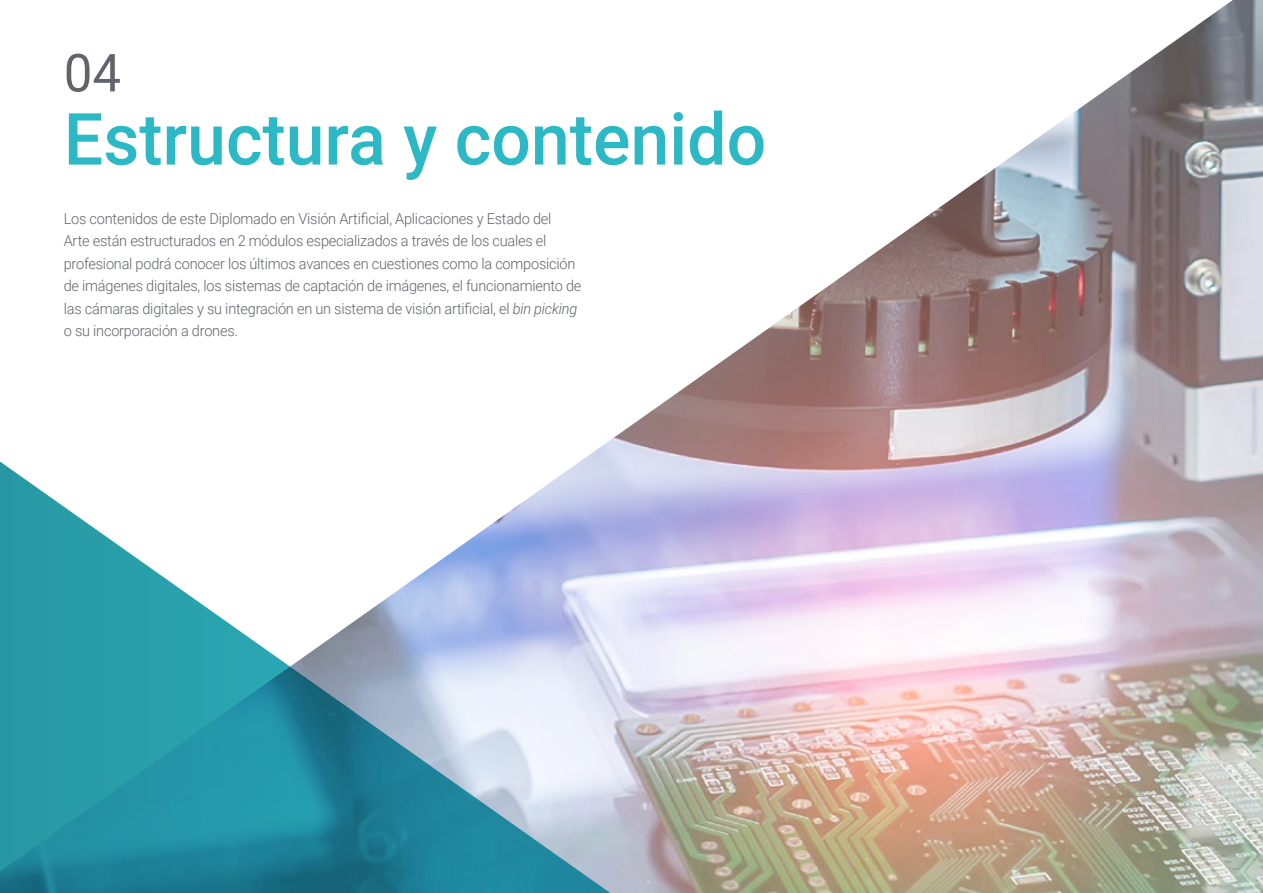
<style>
.page{position:relative;width:1263px;height:893px;background:#fff}
.page>*{position:absolute;margin:0;border:0;box-sizing:border-box;transform-origin:0 0}
.t1{font:500 72px "Roboto";color:#2db8c5}
.t2{font:52.5px "Roboto";color:#61646a}
.t3{font:300 15px/22.5px "Roboto";letter-spacing:-.015em;color:#61646a}
.s1{font-style:italic}
</style>
<div class="page">
<img style="left:602px;top:0;width:661px;height:893px">
<svg style="left:0;top:446px;width:640px;height:447px"></svg>
<h2 class="t2" style="left:64px;top:36px;width:59px">04</h2>
<h1 class="t1" style="left:64px;top:89px;width:704px">Estructura y contenido</h1>
<p class="t3" style="left:64px;top:207px;width:519px">Los contenidos de este Diplomado en Visión Artificial, Aplicaciones y Estado del<br>Arte están estructurados en 2 módulos especializados a través de los cuales el profesional podrá conocer los últimos avances en cuestiones como la composición de imágenes digitales, los sistemas de captación de imágenes, el funcionamiento de las cámaras digitales y su integración en un sistema de visión artificial, el <span class="s1">bin picking </span>o su incorporación a drones.</p>
</div>
